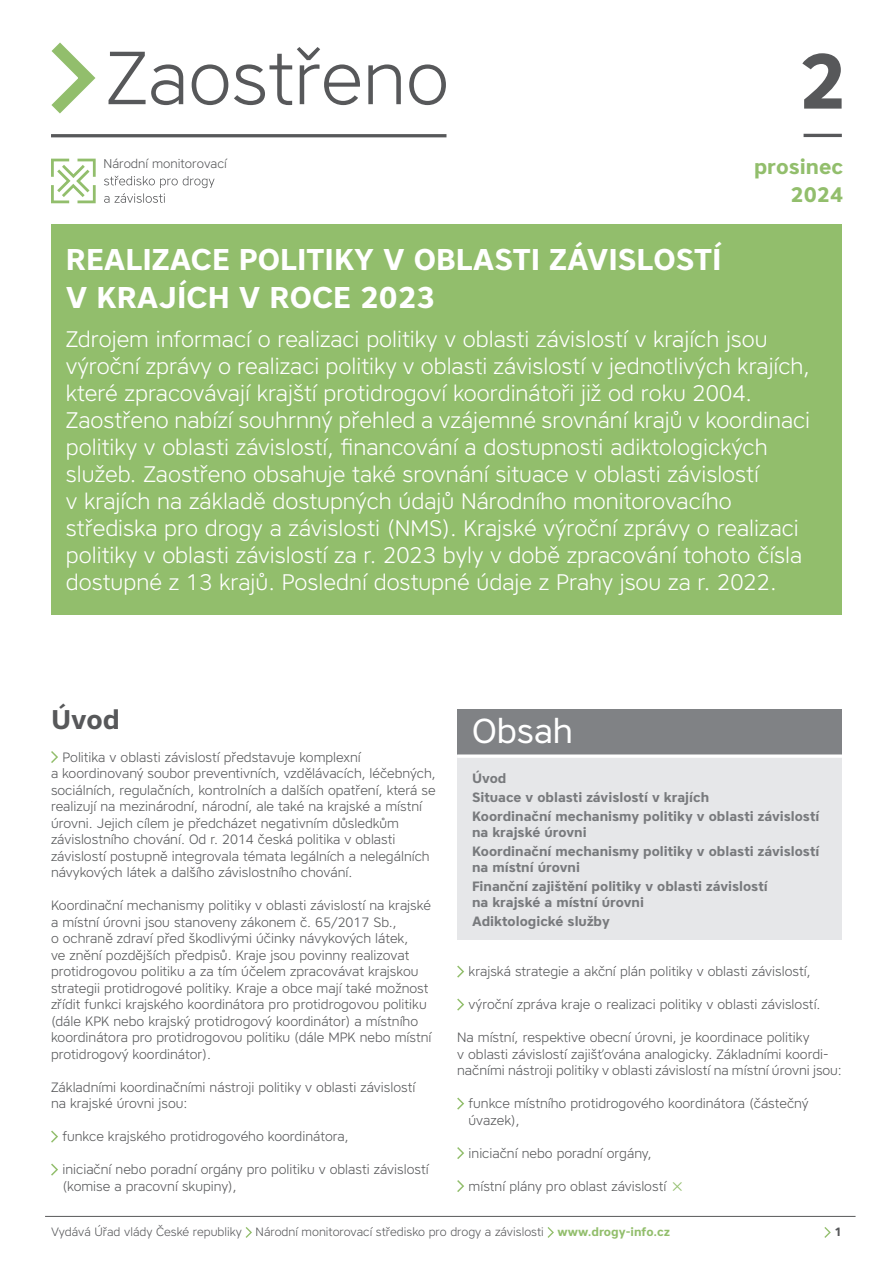
<style>
.page{position:relative;width:893px;height:1263px;background:#fff}
.page>*{position:absolute;margin:0;border:0;box-sizing:border-box;transform-origin:0 0}
.t1{font:700 77.7px "Core Sans A65";color:#57585a}
.t2{font:34.5px "Core Sans A45";color:#fff}
.t3{font:700 30px/37.8px "Core Sans A65";color:#fff}
.t4{font:700 27px "Core Sans A65";color:#57585a}
.t5{font:300 22.5px/27px "Core Sans A35";color:#fff}
.t6{font:700 21px/28.2px "Core Sans A65";color:#92be6c;text-align:right}
.t7{font:300 13.5px/16.5px "Core Sans A35";color:#57585a}
.t8{font:700 13.5px/18.6px "Core Sans A65";color:#787a7d}
.t9{font:300 12.6px "Core Sans A35";color:#57585a}
.t10{font:300 12px "Core Sans A35";color:#57585a}
.t11{font:700 12px "Core Sans A65";color:#57585a}
.s1{font-family:"Core Sans A25";font-weight:200;font-size:22.5px;color:#92be6c}
.s2{font-family:"Core Sans A65";font-weight:700;color:#92be6c}
</style>
<div class="page">
<hr style="left:51px;top:134px;width:395px;height:3px;background:#57585a">
<svg style="left:192px;top:64px;width:36px;height:41px"></svg>
<svg style="left:234px;top:47px;width:126px;height:58px"></svg>
<svg style="left:368px;top:64px;width:33px;height:40px"></svg>
<svg style="left:409px;top:64px;width:37px;height:41px"></svg>
<svg style="left:51px;top:42px;width:132px;height:72px"></svg>
<svg style="left:51px;top:159px;width:45px;height:44px"></svg>
<svg style="left:104px;top:176px;width:111px;height:27px"></svg>
<hr style="left:804px;top:134px;width:38px;height:3px;background:#57585a">
<div style="left:51px;top:225px;width:791px;height:390px;background:#92be6c"></div>
<hr style="left:45px;top:1216px;width:810px;height:1px;background:#57585a">
<svg style="left:245px;top:1227px;width:7px;height:11px"></svg>
<svg style="left:547px;top:1227px;width:7px;height:11px"></svg>
<svg style="left:824px;top:1227px;width:7px;height:11px"></svg>
<div style="left:457px;top:709px;width:385px;height:231px;background:#e6e7e9"></div>
<div style="left:457px;top:709px;width:385px;height:45px;background:#808285"></div>
<svg style="left:457px;top:754px;width:385px;height:4px;background:#edeeee"></svg>
<svg style="left:51px;top:751px;width:7px;height:12px"></svg>
<svg style="left:51px;top:1130px;width:7px;height:13px"></svg>
<svg style="left:51px;top:1163px;width:7px;height:13px"></svg>
<svg style="left:457px;top:965px;width:7px;height:13px"></svg>
<svg style="left:457px;top:998px;width:7px;height:13px"></svg>
<svg style="left:457px;top:1097px;width:7px;height:13px"></svg>
<svg style="left:457px;top:1147px;width:7px;height:12px"></svg>
<svg style="left:457px;top:1180px;width:7px;height:12px"></svg>
<p class="t9" style="left:104px;top:155px;width:125px">Národní monitorovací</p>
<h1 class="t1" style="left:798px;top:30px;width:50px">2</h1>
<h3 class="t6" style="left:754px;top:152px;width:91px">prosinec<br>2024</h3>
<h3 class="t3" style="left:66px;top:240px;width:657px">Realizace politiky v oblasti závislostí v krajích v roce 2023</h3>
<p class="t5" style="left:66px;top:326px;width:746px">Zdrojem informací o realizaci politiky v oblasti závislostí v krajích jsou výroční zprávy o realizaci politiky v oblasti závislostí v jednotlivých krajích, které zpracovávají krajští protidrogoví koordinátoři již od roku 2004.<br>Zaostřeno nabízí souhrnný přehled a vzájemné srovnání krajů v koordinaci politiky v oblasti závislostí, financování a dostupnosti adiktologických služeb. Zaostřeno obsahuje také srovnání situace v oblasti závislostí<br>v krajích na základě dostupných údajů Národního monitorovacího střediska pro drogy a závislosti (NMS). Krajské výroční zprávy o realizaci politiky v oblasti závislostí za r. 2023 byly v době zpracování tohoto čísla dostupné z 13 krajů. Poslední dostupné údaje z Prahy jsou za r. 2022.</p>
<h3 class="t4" style="left:51px;top:701px;width:70px">Úvod</h3>
<p class="t7" style="left:51px;top:748px;width:386px;text-indent:11px">Politika v oblasti závislostí představuje komplexní<br>a koordinovaný soubor preventivních, vzdělávacích, léčebných, sociálních, regulačních, kontrolních a dalších opatření, která se realizují na mezinárodní, národní, ale také na krajské a místní úrovni. Jejich cílem je předcházet negativním důsledkům závislostního chování. Od r. 2014 česká politika v oblasti závislostí postupně integrovala témata legálních a nelegálních návykových látek a dalšího závislostního chování.</p>
<p class="t7" style="left:51px;top:897px;width:382px">Koordinační mechanismy politiky v oblasti závislostí na krajské a místní úrovni jsou stanoveny zákonem č. 65/2017 Sb.,<br>o ochraně zdraví před škodlivými účinky návykových látek,<br>ve znění pozdějších předpisů. Kraje jsou povinny realizovat protidrogovou politiku a za tím účelem zpracovávat krajskou strategii protidrogové politiky. Kraje a obce mají také možnost zřídit funkci krajského koordinátora pro protidrogovou politiku (dále KPK nebo krajský protidrogový koordinátor) a místního koordinátora pro protidrogovou politiku (dále MPK nebo místní protidrogový koordinátor).</p>
<p class="t7" style="left:51px;top:1078px;width:366px">Základními koordinačními nástroji politiky v oblasti závislostí na krajské úrovni jsou:</p>
<p class="t7" style="left:62px;top:1128px;width:288px">funkce krajského protidrogového koordinátora,</p>
<p class="t7" style="left:62px;top:1161px;width:368px">iniciační nebo poradní orgány pro politiku v oblasti závislostí (komise a pracovní skupiny),</p>
<h2 class="t2" style="left:472px;top:709px;width:103px">Obsah</h2>
<p class="t8" style="left:472px;top:769px;width:349px">Úvod<br>Situace v oblasti závislostí v krajích<br>Koordinační mechanismy politiky v oblasti závislostí</p>
<p class="t8" style="left:472px;top:823px;width:349px">na krajské úrovni<br>Koordinační mechanismy politiky v oblasti závislostí</p>
<p class="t8" style="left:472px;top:858px;width:297px">na místní úrovni<br>Finanční zajištění politiky v oblasti závislostí</p>
<p class="t8" style="left:472px;top:893px;width:173px">na krajské a místní úrovni<br>Adiktologické služby</p>
<p class="t7" style="left:469px;top:963px;width:344px">krajská strategie a akční plán politiky v oblasti závislostí,</p>
<p class="t7" style="left:469px;top:996px;width:353px">výroční zpráva kraje o realizaci politiky v oblasti závislostí.</p>
<p class="t7" style="left:457px;top:1029px;width:386px">Na místní, respektive obecní úrovni, je koordinace politiky<br>v oblasti závislostí zajišťována analogicky. Základními koordi&shy;načními nástroji politiky v oblasti závislostí na místní úrovni jsou:</p>
<p class="t7" style="left:469px;top:1095px;width:342px">funkce místního protidrogového koordinátora (částečný úvazek),</p>
<p class="t7" style="left:469px;top:1144px;width:185px">iniciační nebo poradní orgány,</p>
<p class="t7" style="left:469px;top:1177px;width:217px">místní plány pro oblast závislostí <span class="s1">×</span></p>
<p class="t10" style="left:51px;top:1224px;width:620px">Vydává Úřad vlády České republiky Národní monitorovací středisko pro drogy a závislosti <span class="s2">www.drogy-info.cz</span></p>
<p class="t11" style="left:834px;top:1224px;width:9px">1</p>
</div>
